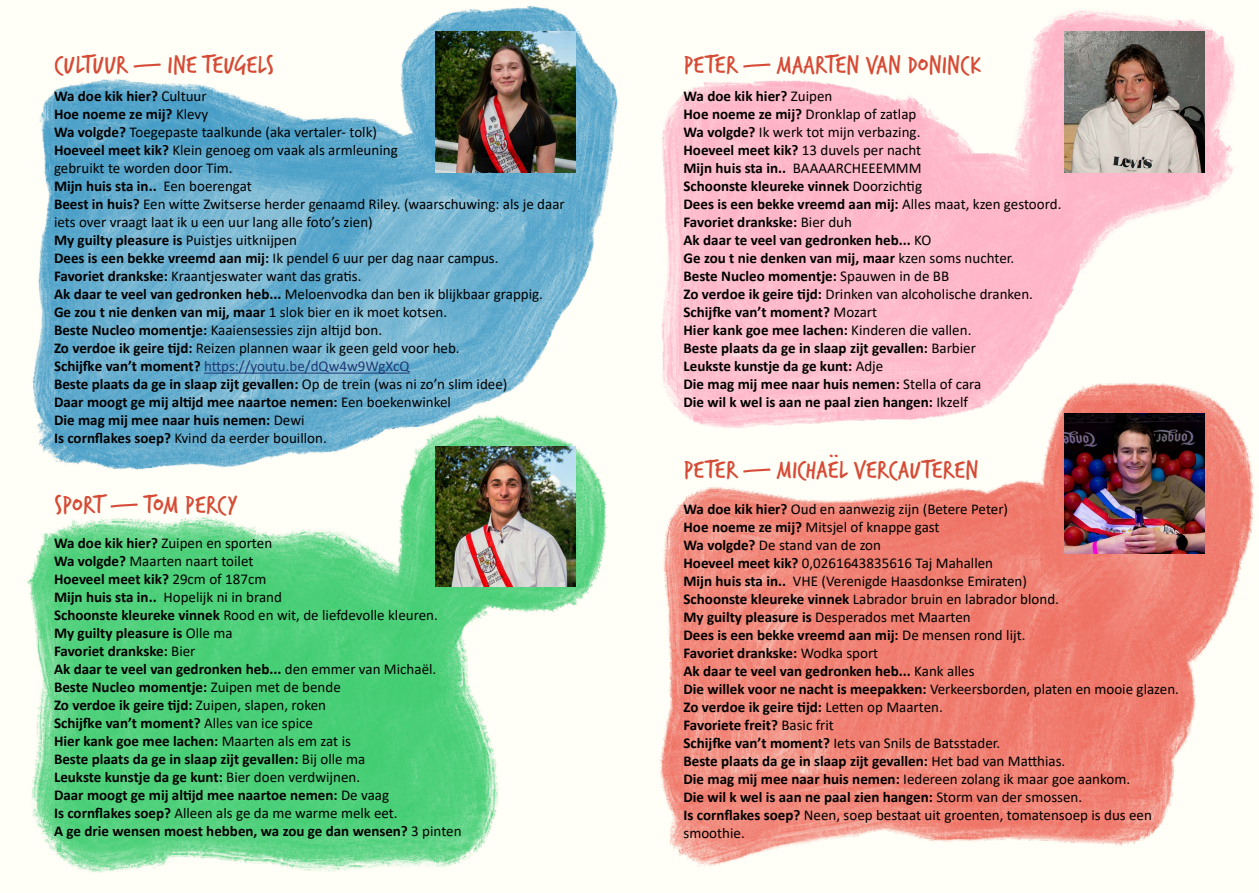
<style>
.page{position:relative;width:1259px;height:893px;background:#fff}
.page>*{position:absolute;margin:0;border:0;box-sizing:border-box;transform-origin:0 0}
.t1{font:27px "Verveine";color:#d64b36}
.t2{font:15px/18px "Calibri";color:#000}
.t3{font:700 15px/18px "Calibri";color:#000}
.s1{font-weight:700}
.s2{color:#1e3975}
.s3{font-weight:400}
</style>
<div class="page">
<img style="left:25px;top:5px;width:595px;height:868px">
<img style="left:658px;top:8px;width:597px;height:860px">
<hr style="left:204px;top:373px;width:206px;height:1px;background:#1e3975">
<img style="left:435px;top:32px;width:140px;height:140px">
<img style="left:1064px;top:32px;width:141px;height:140px">
<img style="left:435px;top:446px;width:140px;height:141px">
<img style="left:1064px;top:413px;width:141px;height:140px">
<h1 class="t1" style="left:54px;top:46px;width:221px">CULTUUR — INE TEUGELS</h1>
<h1 class="t1" style="left:683px;top:46px;width:299px">PETER — MAARTEN VAN DONINCK</h1>
<p class="t2" style="left:54px;top:87px;width:512px"><span class="s1">Wa doe kik hier?</span> Cultuur<br><span class="s1">Hoe noeme ze mij?</span> Klevy<br><span class="s1">Wa volgde?</span> Toegepaste taalkunde (aka vertaler- tolk)<br><span class="s1">Hoeveel meet kik?</span> Klein genoeg om vaak als armleuning<br>gebruikt te worden door Tim.<br><span class="s1">Mijn huis sta in..</span> Een boerengat<br><span class="s1">Beest in huis?</span> Een witte Zwitserse herder genaamd Riley. (waarschuwing: als je daar iets over vraagt laat ik u een uur lang alle foto’s zien)<br><span class="s1">My guilty pleasure is</span> Puistjes uitknijpen<br><span class="s1">Dees is een bekke vreemd aan mij:</span> Ik pendel 6 uur per dag naar campus.<br><span class="s1">Favoriet drankske:</span> Kraantjeswater want das gratis.<br><span class="s1">Ak daar te veel van gedronken heb...</span> Meloenvodka dan ben ik blijkbaar grappig.<br><span class="s1">Ge zou t nie denken van mij, maar</span> 1 slok bier en ik moet kotsen.<br><span class="s1">Beste Nucleo momentje:</span> Kaaiensessies zijn altijd bon.<br><span class="s1">Zo verdoe ik geire tijd:</span> Reizen plannen waar ik geen geld voor heb.<br><span class="s1">Schijfke van’t moment?</span> <span class="s2">https://youtu.be/dQw4w9WgXcQ<br></span><span class="s1">Beste plaats da ge in slaap zijt gevallen:</span> Op de trein (was ni zo’n slim idee)<br><span class="s1">Daar moogt ge mij altijd mee naartoe nemen:</span> Een boekenwinkel<br><span class="s1">Die mag mij mee naar huis nemen:</span> Dewi<br><span class="s1">Is cornflakes soep?</span> Kvind da eerder bouillon.</p>
<h1 class="t1" style="left:54px;top:485px;width:185px">SPORT — TOM PERCY</h1>
<p class="t3" style="left:54px;top:533px;width:409px">Wa doe kik hier? <span class="s3">Zuipen en sporten<br></span>Wa volgde? <span class="s3">Maarten naart toilet<br></span>Hoeveel meet kik? <span class="s3">29cm of 187cm<br></span>Mijn huis sta in.. <span class="s3">Hopelijk ni in brand<br></span>Schoonste kleureke vinnek <span class="s3">Rood en wit, de liefdevolle kleuren.<br></span>My guilty pleasure is <span class="s3">Olle ma<br></span>Favoriet drankske: <span class="s3">Bier<br></span>Ak daar te veel van gedronken heb... <span class="s3">den emmer van Michaël.<br></span>Beste Nucleo momentje: <span class="s3">Zuipen met de bende<br></span>Zo verdoe ik geire tijd: <span class="s3">Zuipen, slapen, roken<br></span>Schijfke van’t moment? <span class="s3">Alles van ice spice<br></span>Hier kank goe mee lachen: <span class="s3">Maarten als em zat is<br></span>Beste plaats da ge in slaap zijt gevallen: <span class="s3">Bij olle ma<br></span>Leukste kunstje da ge kunt: <span class="s3">Bier doen verdwijnen.<br></span>Daar moogt ge mij altijd mee naartoe nemen: <span class="s3">De vaag<br></span>Is cornflakes soep? <span class="s3">Alleen als ge da me warme melk eet.<br></span>A ge drie wensen moest hebben, wa zou ge dan wensen? <span class="s3">3 pinten</span></p>
<p class="t3" style="left:683px;top:87px;width:379px">Wa doe kik hier? <span class="s3">Zuipen<br></span>Hoe noeme ze mij? <span class="s3">Dronklap of zatlap<br></span>Wa volgde? <span class="s3">Ik werk tot mijn verbazing.<br></span>Hoeveel meet kik? <span class="s3">13 duvels per nacht<br></span>Mijn huis sta in.. <span class="s3">BAAAARCHEEEMMM<br></span>Schoonste kleureke vinnek <span class="s3">Doorzichtig<br></span>Dees is een bekke vreemd aan mij: <span class="s3">Alles maat, kzen gestoord.<br></span>Favoriet drankske: <span class="s3">Bier duh<br></span>Ak daar te veel van gedronken heb... <span class="s3">KO<br></span>Ge zou t nie denken van mij, maar <span class="s3">kzen soms nuchter.<br></span>Beste Nucleo momentje: <span class="s3">Spauwen in de BB<br></span>Zo verdoe ik geire tijd: <span class="s3">Drinken van alcoholische dranken.<br></span>Schijfke van’t moment? <span class="s3">Mozart<br></span>Hier kank goe mee lachen: <span class="s3">Kinderen die vallen.<br></span>Beste plaats da ge in slaap zijt gevallen: <span class="s3">Barbier<br></span>Leukste kunstje da ge kunt: <span class="s3">Adje<br></span>Die mag mij mee naar huis nemen: <span class="s3">Stella of cara<br></span>Die wil k wel is aan ne paal zien hangen: <span class="s3">Ikzelf</span></p>
<h1 class="t1" style="left:683px;top:450px;width:296px">PETER — MICHAËL VERCAUTEREN</h1>
<p class="t2" style="left:683px;top:499px;width:497px"><span class="s1">Wa doe kik hier?</span> Oud en aanwezig zijn (Betere Peter)<br><span class="s1">Hoe noeme ze mij?</span> Mitsjel of knappe gast<br><span class="s1">Wa volgde?</span> De stand van de zon<br><span class="s1">Hoeveel meet kik?</span> 0,0261643835616 Taj Mahallen<br><span class="s1">Mijn huis sta in..</span> VHE (Verenigde Haasdonkse Emiraten)<br><span class="s1">Schoonste kleureke vinnek</span> Labrador bruin en labrador blond.<br><span class="s1">My guilty pleasure is</span> Desperados met Maarten<br><span class="s1">Dees is een bekke vreemd aan mij:</span> De mensen rond lijt.<br><span class="s1">Favoriet drankske:</span> Wodka sport<br><span class="s1">Ak daar te veel van gedronken heb...</span> Kank alles<br><span class="s1">Die willek voor ne nacht is meepakken:</span> Verkeersborden, platen en mooie glazen.<br><span class="s1">Zo verdoe ik geire tijd:</span> Letten op Maarten.<br><span class="s1">Favoriete freit?</span> Basic frit<br><span class="s1">Schijfke van’t moment?</span> Iets van Snils de Batsstader.<br><span class="s1">Beste plaats da ge in slaap zijt gevallen:</span> Het bad van Matthias.<br><span class="s1">Die mag mij mee naar huis nemen:</span> Iedereen zolang ik maar goe aankom.<br><span class="s1">Die wil k wel is aan ne paal zien hangen:</span> Storm van der smossen.<br><span class="s1">Is cornflakes soep?</span> Neen, soep bestaat uit groenten, tomatensoep is dus een smoothie.</p>
</div>
